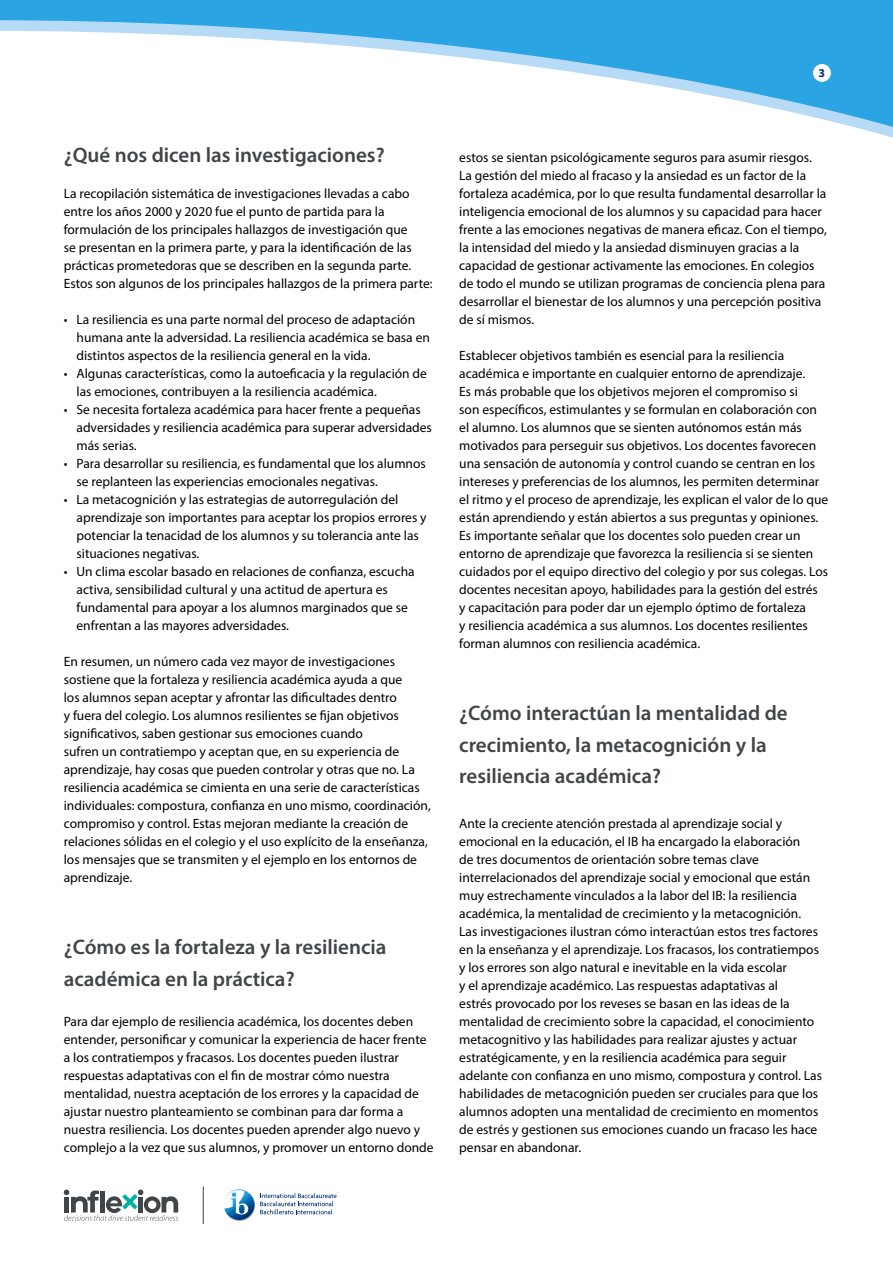
<style>
.page{position:relative;width:893px;height:1263px;background:#fff}
.page>*{position:absolute;margin:0;border:0;box-sizing:border-box;transform-origin:0 0}
.H2__colour_29_26_41{font:600 21px/31.5px "Myriad Pro";color:#424547}
.t1{font:13.5px/18px "Myriad Pro";color:#000}
.t2{font:700 12px "Myriad Pro";color:#003374}
</style>
<div class="page">
<svg style="left:0;top:0;width:893px;height:131px"></svg>
<div style="left:813px;top:64px;width:18px;height:18px;background:#fff;border-radius:50%"></div>
<svg style="left:224px;top:1189px;width:114px;height:32px"></svg>
<svg style="left:64px;top:1189px;width:114px;height:32px"></svg>
<hr style="left:203px;top:1186px;width:1px;height:38px;background:#424547">
<p class="t2" style="left:819px;top:65px;width:8px">3</p>
<p class="H2__colour_29_26_41" style="left:64px;top:139px;width:322px">¿Qué nos dicen las investigaciones?</p>
<p class="t1" style="left:64px;top:184px;width:370px">La recopilación sistemática de investigaciones llevadas a cabo entre los años 2000 y 2020 fue el punto de partida para la formulación de los principales hallazgos de investigación que<br>se presentan en la primera parte, y para la identificación de las prácticas prometedoras que se describen en la segunda parte.<br>Estos son algunos de los principales hallazgos de la primera parte:</p>
<p class="t1" style="left:77px;top:310px;width:355px;text-indent:-13px">• La resiliencia es una parte normal del proceso de adaptación humana ante la adversidad. La resiliencia académica se basa en distintos aspectos de la resiliencia general en la vida.</p>
<p class="t1" style="left:77px;top:364px;width:352px;text-indent:-13px">• Algunas características, como la autoeficacia y la regulación de las emociones, contribuyen a la resiliencia académica.</p>
<p class="t1" style="left:77px;top:400px;width:357px;text-indent:-13px">• Se necesita fortaleza académica para hacer frente a pequeñas adversidades y resiliencia académica para superar adversidades más serias.</p>
<p class="t1" style="left:77px;top:454px;width:351px;text-indent:-13px">• Para desarrollar su resiliencia, es fundamental que los alumnos se replanteen las experiencias emocionales negativas.</p>
<p class="t1" style="left:77px;top:490px;width:352px;text-indent:-13px">• La metacognición y las estrategias de autorregulación del aprendizaje son importantes para aceptar los propios errores y potenciar la tenacidad de los alumnos y su tolerancia ante las situaciones negativas.</p>
<p class="t1" style="left:77px;top:562px;width:340px;text-indent:-13px">• Un clima escolar basado en relaciones de confianza, escucha activa, sensibilidad cultural y una actitud de apertura es fundamental para apoyar a los alumnos marginados que se enfrentan a las mayores adversidades.</p>
<p class="t1" style="left:64px;top:652px;width:368px">En resumen, un número cada vez mayor de investigaciones sostiene que la fortaleza y resiliencia académica ayuda a que<br>los alumnos sepan aceptar y afrontar las dificultades dentro<br>y fuera del colegio. Los alumnos resilientes se fijan objetivos significativos, saben gestionar sus emociones cuando<br>sufren un contratiempo y aceptan que, en su experiencia de aprendizaje, hay cosas que pueden controlar y otras que no. La resiliencia académica se cimienta en una serie de características individuales: compostura, confianza en uno mismo, coordinación, compromiso y control. Estas mejoran mediante la creación de relaciones sólidas en el colegio y el uso explícito de la enseñanza, los mensajes que se transmiten y el ejemplo en los entornos de aprendizaje.</p>
<p class="H2__colour_29_26_41" style="left:64px;top:931px;width:324px">¿Cómo es la fortaleza y la resiliencia académica en la práctica?</p>
<p class="t1" style="left:64px;top:1012px;width:371px">Para dar ejemplo de resiliencia académica, los docentes deben entender, personificar y comunicar la experiencia de hacer frente a los contratiempos y fracasos. Los docentes pueden ilustrar respuestas adaptativas con el fin de mostrar cómo nuestra mentalidad, nuestra aceptación de los errores y la capacidad de ajustar nuestro planteamiento se combinan para dar forma a nuestra resiliencia. Los docentes pueden aprender algo nuevo y complejo a la vez que sus alumnos, y promover un entorno donde</p>
<p class="t1" style="left:459px;top:148px;width:369px">estos se sientan psicológicamente seguros para asumir riesgos.<br>La gestión del miedo al fracaso y la ansiedad es un factor de la fortaleza académica, por lo que resulta fundamental desarrollar la inteligencia emocional de los alumnos y su capacidad para hacer frente a las emociones negativas de manera eficaz. Con el tiempo, la intensidad del miedo y la ansiedad disminuyen gracias a la capacidad de gestionar activamente las emociones. En colegios de todo el mundo se utilizan programas de conciencia plena para desarrollar el bienestar de los alumnos y una percepción positiva de sí mismos.</p>
<p class="t1" style="left:459px;top:346px;width:370px">Establecer objetivos también es esencial para la resiliencia académica e importante en cualquier entorno de aprendizaje.<br>Es más probable que los objetivos mejoren el compromiso si<br>son específicos, estimulantes y se formulan en colaboración con el alumno. Los alumnos que se sienten autónomos están más motivados para perseguir sus objetivos. Los docentes favorecen una sensación de autonomía y control cuando se centran en los intereses y preferencias de los alumnos, les permiten determinar el ritmo y el proceso de aprendizaje, les explican el valor de lo que están aprendiendo y están abiertos a sus preguntas y opiniones.<br>Es importante señalar que los docentes solo pueden crear un entorno de aprendizaje que favorezca la resiliencia si se sienten cuidados por el equipo directivo del colegio y por sus colegas. Los docentes necesitan apoyo, habilidades para la gestión del estrés<br>y capacitación para poder dar un ejemplo óptimo de fortaleza<br>y resiliencia académica a sus alumnos. Los docentes resilientes forman alumnos con resiliencia académica.</p>
<p class="H2__colour_29_26_41" style="left:459px;top:697px;width:330px">¿Cómo interactúan la mentalidad de crecimiento, la metacognición y la resiliencia académica?</p>
<p class="t1" style="left:459px;top:814px;width:364px">Ante la creciente atención prestada al aprendizaje social y emocional en la educación, el IB ha encargado la elaboración<br>de tres documentos de orientación sobre temas clave interrelacionados del aprendizaje social y emocional que están muy estrechamente vinculados a la labor del IB: la resiliencia académica, la mentalidad de crecimiento y la metacognición.<br>Las investigaciones ilustran cómo interactúan estos tres factores en la enseñanza y el aprendizaje. Los fracasos, los contratiempos y los errores son algo natural e inevitable en la vida escolar<br>y el aprendizaje académico. Las respuestas adaptativas al<br>estrés provocado por los reveses se basan en las ideas de la mentalidad de crecimiento sobre la capacidad, el conocimiento metacognitivo y las habilidades para realizar ajustes y actuar estratégicamente, y en la resiliencia académica para seguir adelante con confianza en uno mismo, compostura y control. Las habilidades de metacognición pueden ser cruciales para que los alumnos adopten una mentalidad de crecimiento en momentos de estrés y gestionen sus emociones cuando un fracaso les hace pensar en abandonar.</p>
</div>
